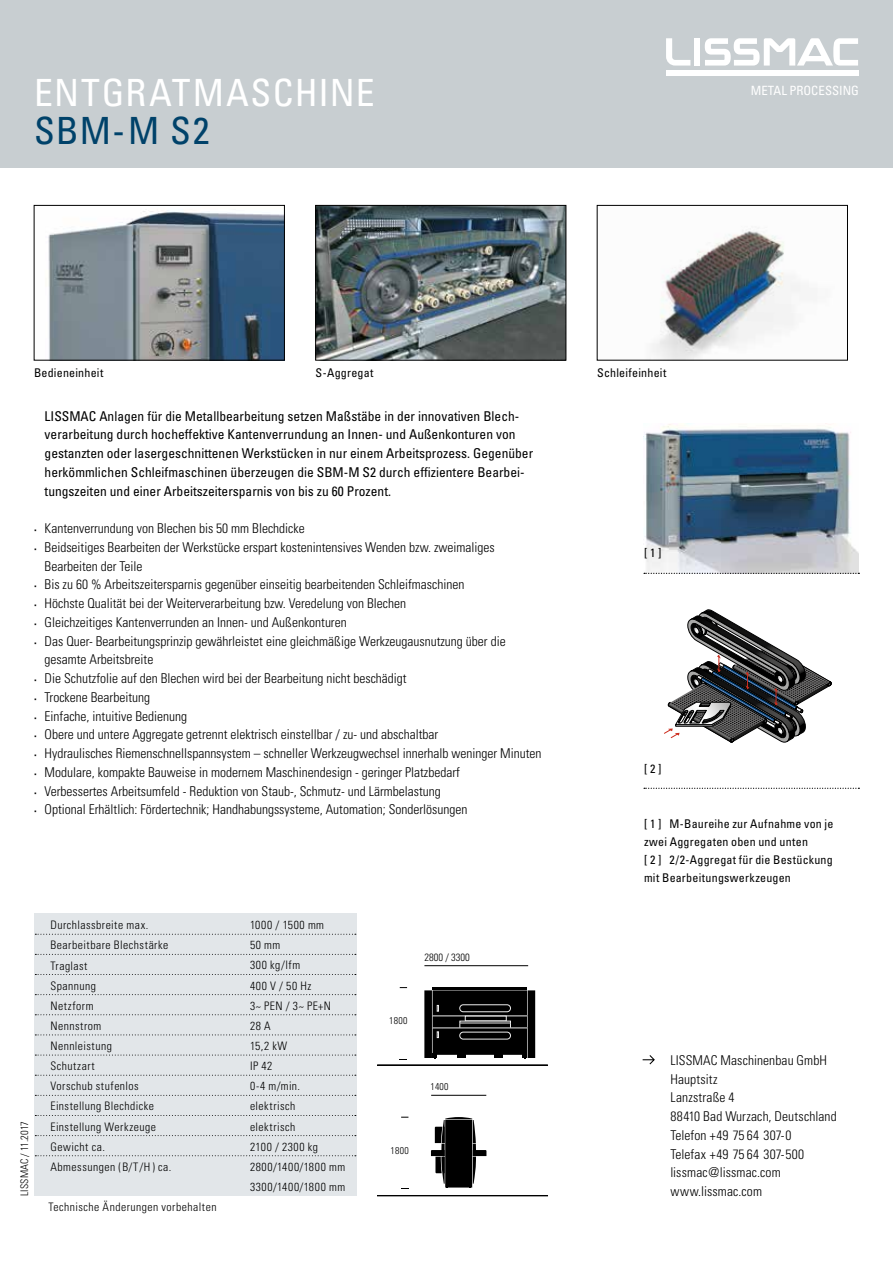
<style>
.page{position:relative;width:893px;height:1263px;background:#fff}
.page>*{position:absolute;margin:0;border:0;box-sizing:border-box;transform-origin:0 0}
.t1{font:condensed 37.5px "Univers";letter-spacing:.035em;color:#fff}
.t2{font:condensed 37.5px "Univers";color:#00426a}
.t3{font:300 condensed 13.5px/18.8px "Univers";color:#000}
.t4{font:condensed 13.5px/18.8px "Univers";color:#000}
.t5{font:condensed 12.75px "Univers";color:#fff}
.t6{font:condensed 12px/18px "Univers";letter-spacing:.015em;color:#000}
.t7{font:300 condensed 11.7px/20.1px "Univers";letter-spacing:.04em;color:#000}
.t8{font:300 condensed 10.5px "Univers";color:#000}
.t9{font:300 condensed 9.75px "Univers";letter-spacing:.025em;color:#000}
.s1{font-weight:700;font-size:12px}
</style>
<div class="page">
<img style="left:643px;top:424px;width:216px;height:149px">
<div style="left:0;top:0;width:893px;height:168px;background:#c8ced1"></div>
<img style="left:317px;top:207px;width:247px;height:151px">
<div style="left:315px;top:205px;width:251px;height:155px;border:1px solid #000"></div>
<img style="left:652px;top:228px;width:149px;height:130px">
<div style="left:597px;top:205px;width:251px;height:155px;border:1px solid #000"></div>
<svg style="left:666px;top:38px;width:24px;height:28px"></svg>
<div style="left:694px;top:38px;width:6px;height:28px;background:#fff"></div>
<div style="left:666px;top:71px;width:192px;height:5px;background:#fff"></div>
<svg style="left:705px;top:38px;width:153px;height:28px"></svg>
<img style="left:48px;top:210px;width:235px;height:148px">
<div style="left:34px;top:205px;width:251px;height:155px;border:1px solid #000"></div>
<svg style="left:642px;top:1055px;width:13px;height:10px"></svg>
<div style="left:377px;top:1195px;width:171px;height:1px;border:1px solid #000"></div>
<div style="left:377px;top:1065px;width:171px;height:1px;border:1px solid #000"></div>
<div style="left:433px;top:990px;width:94px;height:65px;background:#000"></div>
<div style="left:465px;top:1015px;width:42px;height:6px;border:1px solid #ededed"></div>
<div style="left:459px;top:1004px;width:52px;height:8px;border:1px solid #ededed;border-radius:3px"></div>
<hr style="left:433px;top:987px;width:94px;height:3px;background:#000">
<svg style="left:433px;top:1055px;width:4px;height:3px"></svg>
<svg style="left:457px;top:1055px;width:8px;height:3px"></svg>
<svg style="left:523px;top:1055px;width:4px;height:3px"></svg>
<svg style="left:494px;top:1055px;width:8px;height:3px"></svg>
<div style="left:459px;top:1032px;width:52px;height:7px;border:1px solid #ededed;border-radius:3px"></div>
<div style="left:424px;top:990px;width:8px;height:68px;background:#000"></div>
<svg style="left:460px;top:1021px;width:51px;height:7px"></svg>
<hr style="left:460px;top:1023px;width:50px;height:1px;background:#ededed">
<hr style="left:432px;top:1015px;width:95px;height:1px;background:#ededed">
<hr style="left:432px;top:1027px;width:95px;height:1px;background:#ededed">
<svg style="left:437px;top:1005px;width:2px;height:6px"></svg>
<svg style="left:437px;top:1031px;width:2px;height:7px"></svg>
<hr style="left:424px;top:965px;width:104px;height:1px;background:#000">
<div style="left:528px;top:990px;width:7px;height:68px;background:#000"></div>
<hr style="left:431px;top:1095px;width:55px;height:1px;background:#000">
<svg style="left:431px;top:1117px;width:55px;height:71px"></svg>
<svg style="left:644px;top:573px;width:215px;height:1px"></svg>
<svg style="left:644px;top:788px;width:215px;height:1px"></svg>
<svg style="left:664px;top:609px;width:167px;height:133px"></svg>
<div style="left:34px;top:914px;width:322px;height:282px;background:#e2e6e9"></div>
<svg style="left:35px;top:1115px;width:321px;height:1px"></svg>
<svg style="left:35px;top:1095px;width:321px;height:1px"></svg>
<svg style="left:35px;top:1075px;width:321px;height:1px"></svg>
<svg style="left:35px;top:1054px;width:321px;height:1px"></svg>
<svg style="left:35px;top:1034px;width:321px;height:1px"></svg>
<svg style="left:35px;top:1014px;width:321px;height:1px"></svg>
<svg style="left:35px;top:994px;width:321px;height:1px"></svg>
<svg style="left:35px;top:974px;width:321px;height:1px"></svg>
<svg style="left:35px;top:954px;width:321px;height:1px"></svg>
<svg style="left:35px;top:1135px;width:321px;height:1px"></svg>
<svg style="left:35px;top:1155px;width:321px;height:1px"></svg>
<svg style="left:35px;top:934px;width:321px;height:1px"></svg>
<h1 class="t1" style="left:34px;top:69px;width:342px">ENTGRATMASCHINE</h1>
<h1 class="t2" style="left:34px;top:107px;width:177px">SBM-M S2</h1>
<p class="t5" style="left:751px;top:83px;width:110px">METAL PROCESSING</p>
<p class="t6" style="left:34px;top:364px;width:71px">Bedieneinheit</p>
<p class="t6" style="left:316px;top:364px;width:59px">S-Aggregat</p>
<p class="t6" style="left:597px;top:364px;width:71px">Schleifeinheit</p>
<p class="t4" style="left:45px;top:406px;width:490px">LISSMAC Anlagen für die Metallbearbeitung setzen Maßstäbe in der innovativen Blech&shy;verarbeitung durch hocheffektive Kantenverrundung an Innen- und Außenkonturen von gestanzten oder lasergeschnittenen Werkstücken in nur einem Arbeitsprozess. Gegenüber herkömmlichen Schleifmaschinen überzeugen die SBM-M S2 durch effizientere Bearbei&shy;tungszeiten und einer Arbeitszeitersparnis von bis zu 60 Prozent.</p>
<p class="t3" style="left:34px;top:519px;width:272px"><span class="s1">·</span> Kantenverrundung von Blechen bis 50 mm Blechdicke</p>
<p class="t3" style="left:34px;top:537px;width:462px"><span class="s1">·</span> Beidseitiges Bearbeiten der Werkstücke erspart kostenintensives Wenden bzw. zweimaliges</p>
<p class="t3" style="left:45px;top:556px;width:99px">Bearbeiten der Teile</p>
<p class="t3" style="left:34px;top:575px;width:432px"><span class="s1">·</span> Bis zu 60 % Arbeitszeitersparnis gegenüber einseitig bearbeitenden Schleifmaschinen</p>
<p class="t3" style="left:34px;top:594px;width:374px"><span class="s1">·</span> Höchste Qualität bei der Weiterverarbeitung bzw. Veredelung von Blechen</p>
<p class="t3" style="left:34px;top:612px;width:314px"><span class="s1">·</span> Gleichzeitiges Kantenverrunden an Innen- und Außenkonturen</p>
<p class="t3" style="left:34px;top:631px;width:473px"><span class="s1">·</span> Das Quer- Bearbeitungsprinzip gewährleistet eine gleichmäßige Werkzeugausnutzung über die</p>
<p class="t3" style="left:45px;top:650px;width:110px">gesamte Arbeitsbreite</p>
<p class="t3" style="left:34px;top:669px;width:374px"><span class="s1">·</span> Die Schutzfolie auf den Blechen wird bei der Bearbeitung nicht beschädigt</p>
<p class="t3" style="left:34px;top:687px;width:118px"><span class="s1">·</span> Trockene Bearbeitung</p>
<p class="t3" style="left:34px;top:706px;width:155px"><span class="s1">·</span> Einfache, intuitive Bedienung</p>
<p class="t3" style="left:34px;top:725px;width:406px"><span class="s1">·</span> Obere und untere Aggregate getrennt elektrisch einstellbar / zu- und abschaltbar</p>
<p class="t3" style="left:34px;top:744px;width:509px"><span class="s1">·</span> Hydraulisches Riemenschnellspannsystem – schneller Werkzeugwechsel innerhalb weninger Minuten</p>
<p class="t3" style="left:34px;top:762px;width:427px"><span class="s1">·</span> Modulare, kompakte Bauweise in modernem Maschinendesign - geringer Platzbedarf</p>
<p class="t3" style="left:34px;top:781px;width:408px"><span class="s1">·</span> Verbessertes Arbeitsumfeld - Reduktion von Staub-, Schmutz- und Lärmbelastung</p>
<p class="t3" style="left:34px;top:800px;width:435px"><span class="s1">·</span> Optional Erhältlich: Fördertechnik; Handhabungssysteme, Automation; Sonderlösungen</p>
<p class="t8" style="left:18px;top:1196px;width:76px;rotate:-90deg">LISSMAC / 11.2017</p>
<p class="t7" style="left:50px;top:915px;width:122px">Durchlassbreite max.<br>Bearbeitbare Blechstärke<br>Traglast<br>Spannung<br>Netzform<br>Nennstrom<br>Nennleistung<br>Schutzart<br>Vorschub stufenlos<br>Einstellung Blechdicke<br>Einstellung Werkzeuge<br>Gewicht ca.<br>Abmessungen (B/T/H ) ca.</p>
<p class="t7" style="left:250px;top:915px;width:97px">1000 / 1500 mm<br>50 mm<br>300 kg/lfm<br>400 V / 50 Hz<br>3~ PEN / 3~ PE+N<br>28 A<br>15,2 kW<br>IP 42<br>0-4 m/min. elektrisch<br>elektrisch<br>2100 / 2300 kg<br>2800/1400/1800 mm<br>3300/1400/1800 mm</p>
<p class="t9" style="left:425px;top:951px;width:46px">2600 / 3300</p>
<p class="t8" style="left:424px;top:951px;width:47px">2800 / 3300</p>
<p class="t9" style="left:389px;top:1015px;width:20px">1800</p>
<p class="t9" style="left:234px;top:1080px;width:46px">2600 / 3300</p>
<p class="t9" style="left:430px;top:1080px;width:20px">1400</p>
<p class="t9" style="left:391px;top:1145px;width:20px">1800</p>
<p class="t7" style="left:48px;top:1197px;width:170px">Technische Änderungen vorbehalten</p>
<p class="t6" style="left:644px;top:543px;width:19px">[ 1 ]</p>
<p class="t6" style="left:644px;top:759px;width:19px">[ 2 ]</p>
<p class="t6" style="left:644px;top:814px;width:191px">[ 1 ] M-Baureihe zur Aufnahme von je zwei Aggregaten oben und unten<br>[ 2 ] 2/2-Aggregat für die Bestückung mit Bearbeitungswerkzeugen</p>
<p class="t3" style="left:670px;top:1050px;width:168px">LISSMAC Maschinenbau GmbH<br>Hauptsitz<br>Lanzstraße 4<br>88410 Bad Wurzach, Deutschland<br>Telefon +49 75 64 307-0<br>Telefax +49 75 64 307-500 lissmac@lissmac.com www.lissmac.com</p>
</div>
